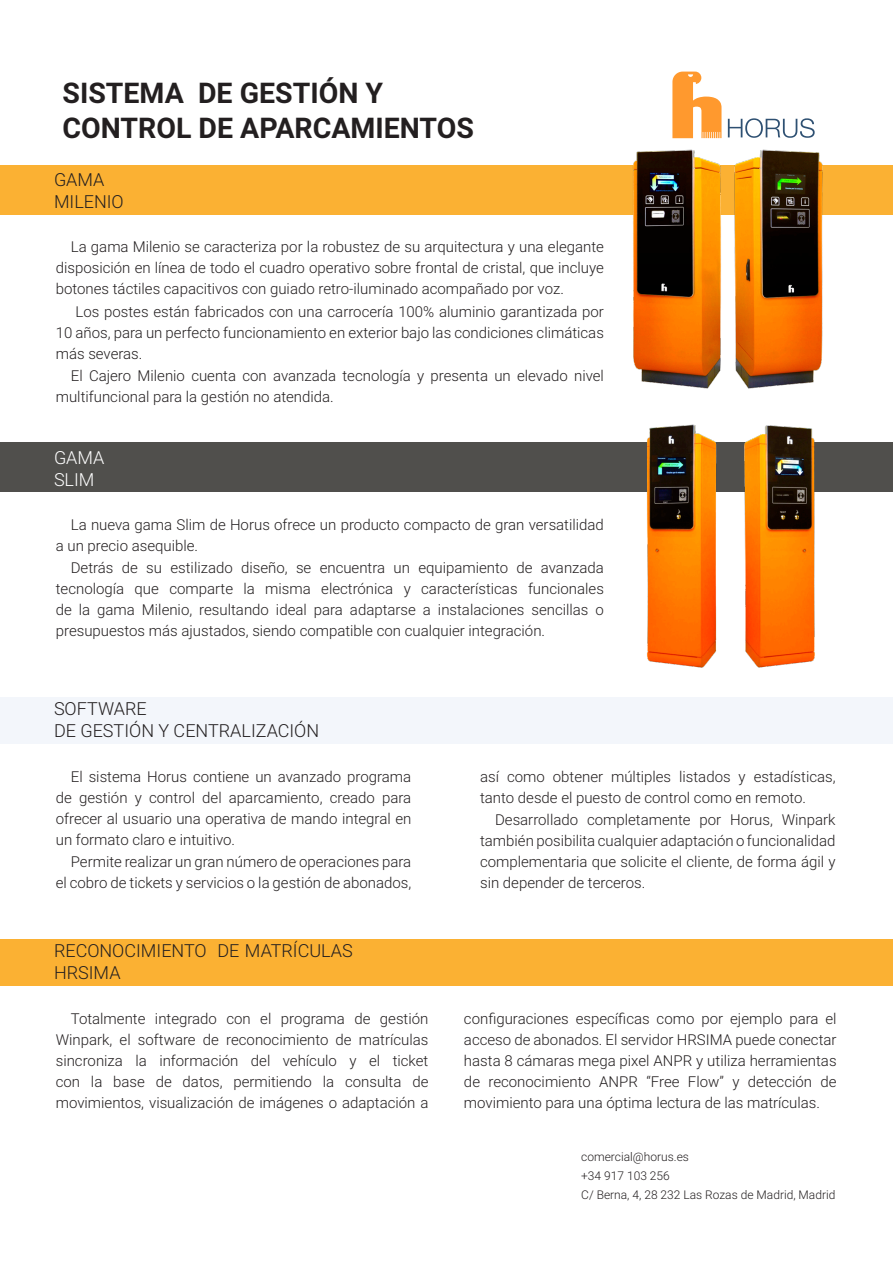
<style>
.page{position:relative;width:893px;height:1263px;background:#fff}
.page>*{position:absolute;margin:0;border:0;box-sizing:border-box;transform-origin:0 0}
.t1{font:700 28.5px/34.2px "Roboto";color:#231f20}
.t2{font:300 18px/21.6px "Roboto";color:#231f20}
.t3{font:300 18px "Roboto";color:#fff}
.t4{font:300 15px/21px "Roboto";color:#231f20;text-align:justify}
.t5{font:300 12px "Roboto";color:#231f20}
</style>
<div class="page">
<div style="left:0;top:165px;width:893px;height:49px;background:#fbb133"></div>
<div style="left:0;top:443px;width:893px;height:49px;background:#504f4c"></div>
<svg style="left:672px;top:72px;width:49px;height:63px"></svg>
<svg style="left:728px;top:118px;width:87px;height:17px"></svg>
<img style="left:627px;top:135px;width:200px;height:254px">
<img style="left:627px;top:424px;width:200px;height:244px">
<div style="left:0;top:697px;width:893px;height:46px;background:#f3f6fb"></div>
<div style="left:0;top:939px;width:893px;height:47px;background:#fbb133"></div>
<p class="t1" style="left:63px;top:75px;width:413px">SISTEMA DE GESTIÓN Y<br>CONTROL DE APARCAMIENTOS</p>
<p class="t2" style="left:54px;top:168px;width:52px">GAMA</p>
<p class="t2" style="left:54px;top:190px;width:71px">MILENIO</p>
<p class="t4" style="left:56px;top:236px;width:550px;text-indent:15px">La gama Milenio se caracteriza por la robustez de su arquitectura y una elegante disposición en línea de todo el cuadro operativo sobre frontal de cristal, que incluye botones táctiles capacitivos con guiado retro-iluminado acompañado por voz.</p>
<p class="t4" style="left:56px;top:300px;width:550px;text-indent:20px">Los postes están fabricados con una carrocería 100% aluminio garantizada por 10 años, para un perfecto funcionamiento en exterior bajo las condiciones climáticas más severas.</p>
<p class="t4" style="left:56px;top:365px;width:550px;text-indent:15px">El Cajero Milenio cuenta con avanzada tecnología y presenta un elevado nivel multifuncional para la gestión no atendida.</p>
<p class="t3" style="left:54px;top:445px;width:52px">GAMA</p>
<p class="t3" style="left:54px;top:467px;width:42px">SLIM</p>
<p class="t4" style="left:56px;top:514px;width:550px;text-indent:15px">La nueva gama Slim de Horus ofrece un producto compacto de gran versatilidad a un precio asequible.</p>
<p class="t4" style="left:56px;top:557px;width:550px;text-indent:15px">Detrás de su estilizado diseño, se encuentra un equipamiento de avanzada tecnología que comparte la misma electrónica y características funcionales de la gama Milenio, resultando ideal para adaptarse a instalaciones sencillas o presupuestos más ajustados, siendo compatible con cualquier integración.</p>
<p class="t2" style="left:54px;top:697px;width:94px">SOFTWARE</p>
<p class="t2" style="left:54px;top:719px;width:267px">DE GESTIÓN Y CENTRALIZACIÓN</p>
<p class="t4" style="left:56px;top:765px;width:357px;text-indent:15px">El sistema Horus contiene un avanzado programa de gestión y control del aparcamiento, creado para ofrecer al usuario una operativa de mando integral en un formato claro e intuitivo.</p>
<p class="t4" style="left:56px;top:851px;width:357px;text-align:right">Permite realizar un gran número de operaciones para<br>el cobro de tickets y servicios o la gestión de abonados,</p>
<p class="t2" style="left:54px;top:939px;width:300px">RECONOCIMIENTO DE MATRÍCULAS<br>HRSIMA</p>
<p class="t4" style="left:56px;top:1007px;width:374px;text-indent:15px">Totalmente integrado con el programa de gestión Winpark, el software de reconocimiento de matrículas sincroniza la información del vehículo y el ticket con la base de datos, permitiendo la consulta de movimientos, visualización de imágenes o adaptación a</p>
<p class="t4" style="left:480px;top:765px;width:357px">así como obtener múltiples listados y estadísticas, tanto desde el puesto de control como en remoto.</p>
<p class="t4" style="left:480px;top:809px;width:357px;text-indent:15px">Desarrollado completamente por Horus, Winpark también posibilita cualquier adaptación o funcionalidad complementaria que solicite el cliente, de forma ágil y sin depender de terceros.</p>
<p class="t4" style="left:464px;top:1007px;width:374px">configuraciones específicas como por ejemplo para el acceso de abonados. El servidor HRSIMA puede conectar hasta 8 cámaras mega pixel ANPR y utiliza herramientas de reconocimiento ANPR “Free Flow” y detección de movimiento para una óptima lectura de las matrículas.</p>
<p class="t5" style="left:581px;top:1148px;width:109px">comercial@horus.es</p>
<p class="t5" style="left:581px;top:1167px;width:90px">+34 917 103 256</p>
<p class="t5" style="left:581px;top:1186px;width:256px">C/ Berna, 4, 28 232 Las Rozas de Madrid, Madrid</p>
</div>
